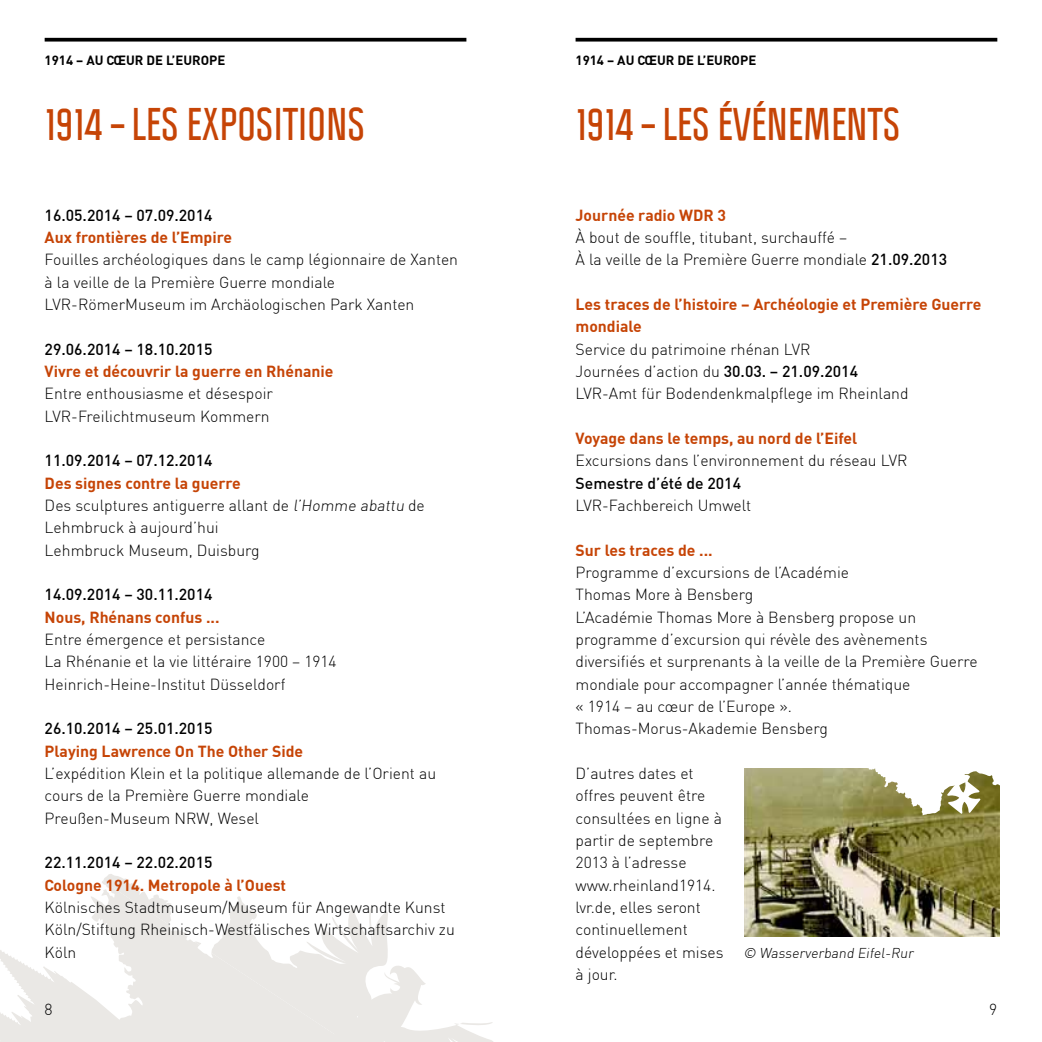
<style>
.page{position:relative;width:1042px;height:1042px;background:#fff}
.page>*{position:absolute;margin:0;border:0;box-sizing:border-box;transform-origin:0 0}
.t1{font:700 40.25px "Politica";color:#c64406}
.t2{font:300 15.75px/22.4px "DIN";color:#000}
.t3{font:700 15.75px/22.4px "DIN";color:#c64406}
.t4{font:500 15.75px "DIN";color:#000}
.t5{font:300 14px "DIN";color:#000}
.t6{font:700 13.12px "DIN";color:#000}
.s1{font-weight:500}
</style>
<div class="page">
<svg style="left:0;top:874px;width:493px;height:168px"></svg>
<svg style="left:45px;top:38px;width:421px;height:4px;background:#1c1c1c"></svg>
<svg style="left:575px;top:38px;width:422px;height:4px;background:#1c1c1c"></svg>
<img style="left:744px;top:768px;width:256px;height:168px">
<svg style="left:848px;top:768px;width:152px;height:47px"></svg>
<p class="t6" style="left:45px;top:51px;width:182px">1914 – Au cœur de l’Europe</p>
<p class="t6" style="left:575px;top:51px;width:182px">1914 – Au cœur de l’Europe</p>
<h1 class="t1" style="left:45px;top:98px;width:322px">1914 – LES EXPOSITIONS</h1>
<p class="t4" style="left:45px;top:205px;width:169px">16.05.2014 – 07.09.2014</p>
<p class="t3" style="left:45px;top:225px;width:189px">Aux frontières de l’Empire</p>
<p class="t2" style="left:45px;top:248px;width:415px">Fouilles archéologiques dans le camp légionnaire de Xanten à la veille de la Première Guerre mondiale<br>LVR-RömerMuseum im Archäologischen Park Xanten</p>
<p class="t4" style="left:45px;top:339px;width:169px">29.06.2014 – 18.10.2015</p>
<p class="t3" style="left:45px;top:359px;width:290px">Vivre et découvrir la guerre en Rhénanie</p>
<p class="t2" style="left:45px;top:382px;width:230px">Entre enthousiasme et désespoir<br>LVR-Freilichtmuseum Kommern</p>
<p class="t4" style="left:45px;top:451px;width:169px">11.09.2014 – 07.12.2014</p>
<p class="t3" style="left:45px;top:471px;width:198px">Des signes contre la guerre</p>
<p class="t2" style="left:45px;top:494px;width:382px">Des sculptures antiguerre allant de l’Homme abattu de<br>Lehmbruck à aujourd’hui<br>Lehmbruck Museum, Duisburg</p>
<p class="t4" style="left:45px;top:584px;width:169px">14.09.2014 – 30.11.2014</p>
<p class="t3" style="left:45px;top:605px;width:176px">Nous, Rhénans confus ...</p>
<p class="t2" style="left:45px;top:628px;width:294px">Entre émergence et persistance<br>La Rhénanie et la vie littéraire 1900 – 1914<br>Heinrich-Heine-Institut Düsseldorf</p>
<p class="t4" style="left:45px;top:718px;width:169px">26.10.2014 – 25.01.2015</p>
<p class="t3" style="left:45px;top:739px;width:260px">Playing Lawrence On The Other Side</p>
<p class="t2" style="left:45px;top:762px;width:393px">L’expédition Klein et la politique allemande de l’Orient au cours de la Première Guerre mondiale<br>Preußen-Museum NRW, Wesel</p>
<p class="t4" style="left:45px;top:852px;width:169px">22.11.2014 – 22.02.2015</p>
<p class="t3" style="left:45px;top:873px;width:243px">Cologne 1914. Metropole à l’Ouest</p>
<p class="t2" style="left:45px;top:896px;width:412px">Kölnisches Stadtmuseum/Museum für Angewandte Kunst<br>Köln/Stiftung Rheinisch-Westfälisches Wirtschaftsarchiv zu<br>Köln</p>
<h1 class="t1" style="left:575px;top:98px;width:326px">1914 – LES ÉVÉNEMENTS</h1>
<p class="t3" style="left:575px;top:203px;width:152px">Journée radio WDR 3</p>
<p class="t2" style="left:575px;top:226px;width:373px">À bout de souffle, titubant, surchauffé –<br>À la veille de la Première Guerre mondiale <span class="s1">21.09.2013</span></p>
<p class="t3" style="left:575px;top:292px;width:407px">Les traces de l’histoire – Archéologie et Première Guerre mondiale</p>
<p class="t2" style="left:575px;top:338px;width:334px">Service du patrimoine rhénan LVR<br>Journées d’action du <span class="s1">30.03. – 21.09.2014<br></span>LVR-Amt für Bodendenkmalpflege im Rheinland</p>
<p class="t3" style="left:575px;top:426px;width:283px">Voyage dans le temps, au nord de l’Eifel</p>
<p class="t2" style="left:575px;top:449px;width:333px">Excursions dans l’environnement du réseau LVR</p>
<p class="t4" style="left:575px;top:473px;width:167px">Semestre d’été de 2014</p>
<p class="t2" style="left:575px;top:494px;width:177px">LVR-Fachbereich Umwelt</p>
<p class="t3" style="left:575px;top:538px;width:139px">Sur les traces de ...</p>
<p class="t2" style="left:575px;top:561px;width:404px">Programme d’excursions de l’Académie<br>Thomas More à Bensberg<br>L’Académie Thomas More à Bensberg propose un programme d’excursion qui révèle des avènements diversifiés et surprenants à la veille de la Première Guerre mondiale pour accompagner l’année thématique<br>« 1914 – au cœur de l’Europe ».<br>Thomas-Morus-Akademie Bensberg</p>
<p class="t2" style="left:575px;top:762px;width:149px">D’autres dates et offres peuvent être consultées en ligne à partir de septembre<br>2013 à l’adresse www.rheinland1914. lvr.de, elles seront continuellement développées et mises à jour.</p>
<p class="t5" style="left:743px;top:944px;width:174px">© Wasserverband Eifel-Rur</p>
<p class="t2" style="left:45px;top:997px;width:10px">8</p>
<p class="t2" style="left:989px;top:997px;width:10px">9</p>
</div>
